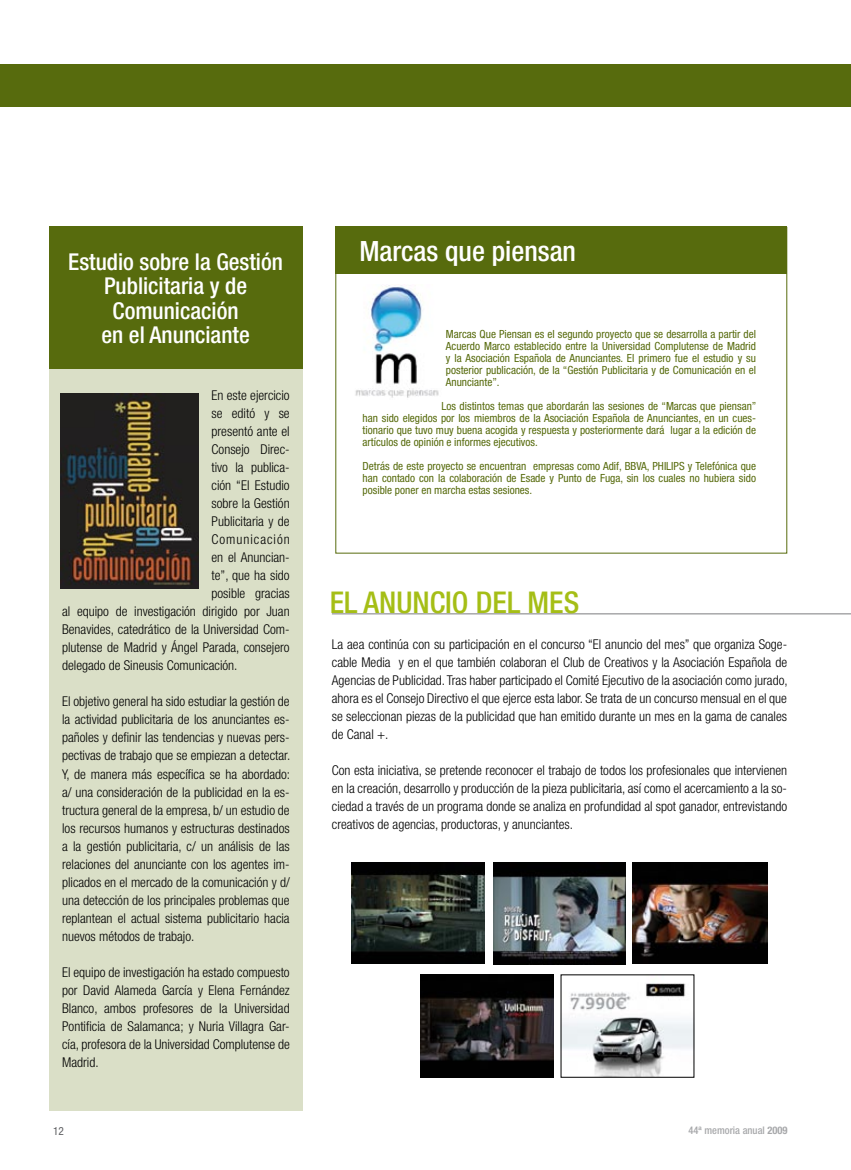
<style>
.page{position:relative;width:851px;height:1170px;background:#fff}
.page>*{position:absolute;margin:0;border:0;box-sizing:border-box;transform-origin:0 0}
.t1{font:500 condensed 30px "Helvetica Neue LT Std";color:#a5be16}
.t2{font:500 condensed 27.9px "Helvetica Neue LT Std";color:#fff}
.t3{font:500 condensed 23.25px/24.5px "Helvetica Neue LT Std";color:#fff;text-align:center}
.t4{font:300 condensed 13.5px/18px "Helvetica Neue LT Std";color:#000;text-align:justify}
.t5{font:300 condensed 13.5px "Helvetica Neue LT Std";letter-spacing:.07em;color:#000}
.t6{font:condensed 11.25px/12px "Helvetica Neue LT Std";color:#576b0d;text-align:justify}
.t7{font:condensed 11.25px "Helvetica Neue LT Std";color:#5f6063}
.t8{font:500 condensed 10.5px "Helvetica Neue LT Std";color:#a7a8aa}
.s1{font-weight:700}
</style>
<div class="page">
<div style="left:0;top:64px;width:850px;height:42px;background:#576b0d"></div>
<img style="left:355px;top:285px;width:84px;height:113px">
<div style="left:335px;top:226px;width:452px;height:48px;background:#576b0d"></div>
<hr style="left:332px;top:613px;width:518px;height:1px;background:#7b7c7e">
<img style="left:493px;top:862px;width:133px;height:102px">
<img style="left:351px;top:862px;width:133px;height:101px">
<img style="left:632px;top:862px;width:134px;height:101px">
<img style="left:420px;top:974px;width:133px;height:103px">
<img style="left:562px;top:983px;width:130px;height:92px">
<div style="left:49px;top:334px;width:254px;height:777px;background:#dadfc7"></div>
<div style="left:49px;top:226px;width:254px;height:142px;background:#576b0d"></div>
<img style="left:61px;top:394px;width:137px;height:194px">
<h3 class="t3" style="left:68px;top:249px;width:216px">Estudio sobre la Gestión<br>Publicitaria y de<br>Comunicación<br>en el Anunciante</h3>
<p class="t4" style="left:211px;top:386px;width:80px">En este ejercicio</p>
<p class="t4" style="left:211px;top:404px;width:80px">se editó y se</p>
<p class="t4" style="left:211px;top:422px;width:80px">presentó ante el</p>
<p class="t4" style="left:211px;top:440px;width:80px">Consejo Direc-</p>
<p class="t4" style="left:211px;top:458px;width:80px">tivo la publica-</p>
<p class="t4" style="left:211px;top:476px;width:80px">ción “El Estudio</p>
<p class="t4" style="left:211px;top:494px;width:80px">sobre la Gestión</p>
<p class="t4" style="left:211px;top:512px;width:80px">Publicitaria y de</p>
<p class="t5" style="left:211px;top:532px;width:80px">Comunicación</p>
<p class="t4" style="left:211px;top:548px;width:80px">en el Anuncian-</p>
<p class="t4" style="left:211px;top:566px;width:80px">te”, que ha sido</p>
<p class="t4" style="left:211px;top:584px;width:80px">posible gracias</p>
<p class="t4" style="left:62px;top:602px;width:229px">al equipo de investigación dirigido por Juan</p>
<p class="t4" style="left:62px;top:620px;width:229px">Benavides, catedrático de la Universidad Com-</p>
<p class="t4" style="left:62px;top:638px;width:229px">plutense de Madrid y Ángel Parada, consejero</p>
<p class="t4" style="left:62px;top:656px;width:177px">delegado de Sineusis Comunicación.</p>
<p class="t4" style="left:62px;top:692px;width:229px">El objetivo general ha sido estudiar la gestión de la actividad publicitaria de los anunciantes es&shy;pañoles y definir las tendencias y nuevas pers&shy;pectivas de trabajo que se empiezan a detectar.<br>Y, de manera más específica se ha abordado: a/ una consideración de la publicidad en la es&shy;tructura general de la empresa, b/ un estudio de los recursos humanos y estructuras destinados a la gestión publicitaria, c/ un análisis de las relaciones del anunciante con los agentes im&shy;plicados en el mercado de la comunicación y d/ una detección de los principales problemas que replantean el actual sistema publicitario hacia nuevos métodos de trabajo.</p>
<p class="t4" style="left:62px;top:962px;width:229px">El equipo de investigación ha estado compuesto por David Alameda García y Elena Fernández Blanco, ambos profesores de la Universidad Pontificia de Salamanca; y Nuria Villagra Gar&shy;cía, profesora de la Universidad Complutense de Madrid.</p>
<p class="t7" style="left:53px;top:1124px;width:12px">12</p>
<h2 class="t2" style="left:359px;top:234px;width:218px">Marcas que piensan</h2>
<p class="t6" style="left:446px;top:328px;width:311px">Marcas Que Piensan es el segundo proyecto que se desarrolla a partir del Acuerdo Marco establecido entre la Universidad Complutense de Madrid y la Asociación Española de Anunciantes. El primero fue el estudio y su posterior publicación, de la “Gestión Publicitaria y de Comunicación en el Anunciante”.</p>
<p class="t6" style="left:362px;top:400px;width:395px;text-indent:79px">Los distintos temas que abordarán las sesiones de “Marcas que piensan” han sido elegidos por los miembros de la Asociación Española de Anunciantes, en un cues&shy;tionario que tuvo muy buena acogida y respuesta y posteriormente dará lugar a la edición de artículos de opinión e informes ejecutivos.</p>
<p class="t6" style="left:362px;top:460px;width:395px">Detrás de este proyecto se encuentran empresas como Adif, BBVA, PHILIPS y Telefónica que han contado con la colaboración de Esade y Punto de Fuga, sin los cuales no hubiera sido posible poner en marcha estas sesiones.</p>
<h1 class="t1" style="left:329px;top:584px;width:251px">EL ANUNCIO DEL MES</h1>
<p class="t4" style="left:332px;top:634px;width:457px">La aea continúa con su participación en el concurso “El anuncio del mes” que organiza Soge&shy;cable Media y en el que también colaboran el Club de Creativos y la Asociación Española de Agencias de Publicidad. Tras haber participado el Comité Ejecutivo de la asociación como jurado, ahora es el Consejo Directivo el que ejerce esta labor. Se trata de un concurso mensual en el que se seleccionan piezas de la publicidad que han emitido durante un mes en la gama de canales de Canal +.</p>
<p class="t4" style="left:332px;top:760px;width:457px">Con esta iniciativa, se pretende reconocer el trabajo de todos los profesionales que intervienen en la creación, desarrollo y producción de la pieza publicitaria, así como el acercamiento a la so&shy;ciedad a través de un programa donde se analiza en profundidad al spot ganador, entrevistando creativos de agencias, productoras, y anunciantes.</p>
<p class="t8" style="left:688px;top:1123px;width:101px">44ª memoria anual <span class="s1">2009</span></p>
</div>
